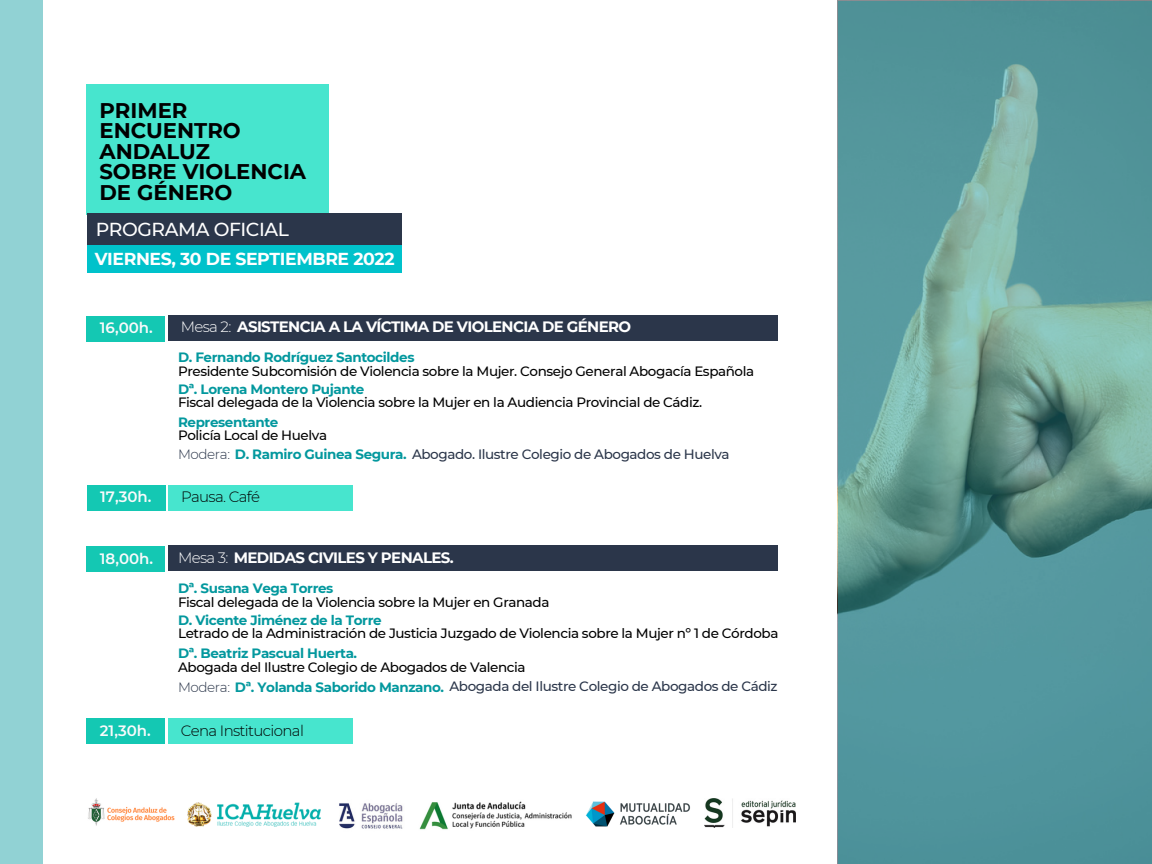
<style>
.page{position:relative;width:1152px;height:864px;background:#fff}
.page>*{position:absolute;margin:0;border:0;box-sizing:border-box;transform-origin:0 0}
.t1{font:700 21.15px/20.5px "Montserrat";color:#000}
.t2{font:500 18.75px "Montserrat";letter-spacing:-.025em;color:#fff}
.t3{font:700 17.25px "Montserrat";letter-spacing:-.02em;color:#fff}
.t4{font:700 15px "Montserrat";letter-spacing:-.045em;color:#fff}
.t5{font:600 15px "Montserrat";color:#f9fafb}
.t6{font:300 15px "Montserrat";letter-spacing:-.045em;color:#000}
.t7{font:500 13.5px/19.2px "Montserrat";letter-spacing:-.03em;color:#000}
.t8{font:700 13.5px "Montserrat";letter-spacing:-.03em;color:#03989e}
.t9{font:500 13.5px "Montserrat";letter-spacing:-.03em;color:#2b364a}
.s1{font-weight:300}
.s2{font-weight:700;color:#03989e}
.s3{font-weight:300;color:#2b364a}
.s4{color:#2b364a}
</style>
<div class="page">
<div style="left:87px;top:245px;width:315px;height:28px;background:#00c2cb"></div>
<div style="left:86px;top:84px;width:243px;height:131px;background:#47e5ce"></div>
<div style="left:87px;top:214px;width:315px;height:31px;background:#2b364a"></div>
<div style="left:86px;top:546px;width:79px;height:26px;background:#14c8b3"></div>
<div style="left:168px;top:545px;width:610px;height:26px;background:#2b364a"></div>
<div style="left:86px;top:719px;width:79px;height:25px;background:#14c8b3"></div>
<div style="left:168px;top:719px;width:185px;height:25px;background:#47e5ce"></div>
<div style="left:86px;top:316px;width:79px;height:25px;background:#14c8b3"></div>
<div style="left:168px;top:315px;width:610px;height:26px;background:#2b364a"></div>
<div style="left:0;top:0;width:43px;height:864px;background:#91d2d4"></div>
<svg style="left:838px;top:2px;width:314px;height:862px;background:#5b9999"></svg>
<img style="left:188px;top:802px;width:133px;height:25px">
<img style="left:88px;top:798px;width:87px;height:28px">
<img style="left:339px;top:803px;width:64px;height:26px">
<img style="left:586px;top:801px;width:104px;height:26px">
<img style="left:705px;top:799px;width:91px;height:28px">
<img style="left:419px;top:801px;width:153px;height:29px">
<div style="left:87px;top:485px;width:78px;height:25px;background:#14c8b3"></div>
<div style="left:169px;top:485px;width:184px;height:25px;background:#47e5ce"></div>
<h1 class="t1" style="left:99px;top:100px;width:208px">PRIMER<br>ENCUENTRO<br>ANDALUZ<br>SOBRE VIOLENCIA<br>DE GÉNERO</h1>
<h2 class="t2" style="left:96px;top:218px;width:195px">PROGRAMA OFICIAL</h2>
<p class="t3" style="left:95px;top:248px;width:301px">VIERNES, 30 DE SEPTIEMBRE 2022</p>
<p class="t5" style="left:100px;top:319px;width:54px">16,00h.</p>
<p class="t4" style="left:181px;top:317px;width:452px"><span class="s1">Mesa 2:</span> ASISTENCIA A LA VÍCTIMA DE VIOLENCIA DE GÉNERO</p>
<p class="t8" style="left:178px;top:349px;width:238px">D. Fernando Rodríguez Santocildes</p>
<p class="t7" style="left:178px;top:362px;width:578px">Presidente Subcomisión de Violencia sobre la Mujer. Consejo General Abogacía Española</p>
<p class="t8" style="left:178px;top:414px;width:102px">Representante</p>
<p class="t7" style="left:178px;top:426px;width:151px">Policía Local de Huelva</p>
<p class="t8" style="left:178px;top:381px;width:188px">Dª. Lorena Montero Pujante</p>
<p class="t7" style="left:178px;top:393px;width:526px">Fiscal delegada de la Violencia sobre la Mujer en la Audiencia Provincial de Cádiz.</p>
<p class="t9" style="left:178px;top:446px;width:553px"><span class="s1">Modera:</span> <span class="s2">D. Ramiro Guinea Segura.</span> Abogado. Ilustre Colegio de Abogados de Huelva</p>
<p class="t5" style="left:100px;top:488px;width:53px">17,30h.</p>
<p class="t6" style="left:181px;top:488px;width:81px">Pausa. Café</p>
<p class="t5" style="left:100px;top:549px;width:55px">18,00h.</p>
<p class="t5" style="left:100px;top:722px;width:52px">21,30h.</p>
<p class="t4" style="left:178px;top:548px;width:277px"><span class="s1">Mesa 3:</span> MEDIDAS CIVILES Y PENALES.</p>
<p class="t8" style="left:178px;top:580px;width:157px">Dª. Susana Vega Torres</p>
<p class="t7" style="left:178px;top:592px;width:373px">Fiscal delegada de la Violencia sobre la Mujer en Granada</p>
<p class="t8" style="left:178px;top:612px;width:205px">D. Vicente Jiménez de la Torre</p>
<p class="t7" style="left:178px;top:624px;width:602px">Letrado de la Administración de Justicia Juzgado de Violencia sobre la Mujer nº 1 de Córdoba</p>
<p class="t8" style="left:178px;top:645px;width:181px">Dª. Beatriz Pascual Huerta.</p>
<p class="t7" style="left:178px;top:657px;width:601px">Abogada del Ilustre Colegio de Abogados de Valencia<br><span class="s3">Modera:</span> <span class="s2">Dª. Yolanda Saborido Manzano.</span> <span class="s4">Abogada del Ilustre Colegio de Abogados de Cádiz</span></p>
<p class="t6" style="left:181px;top:722px;width:125px">Cena Institucional</p>
</div>
